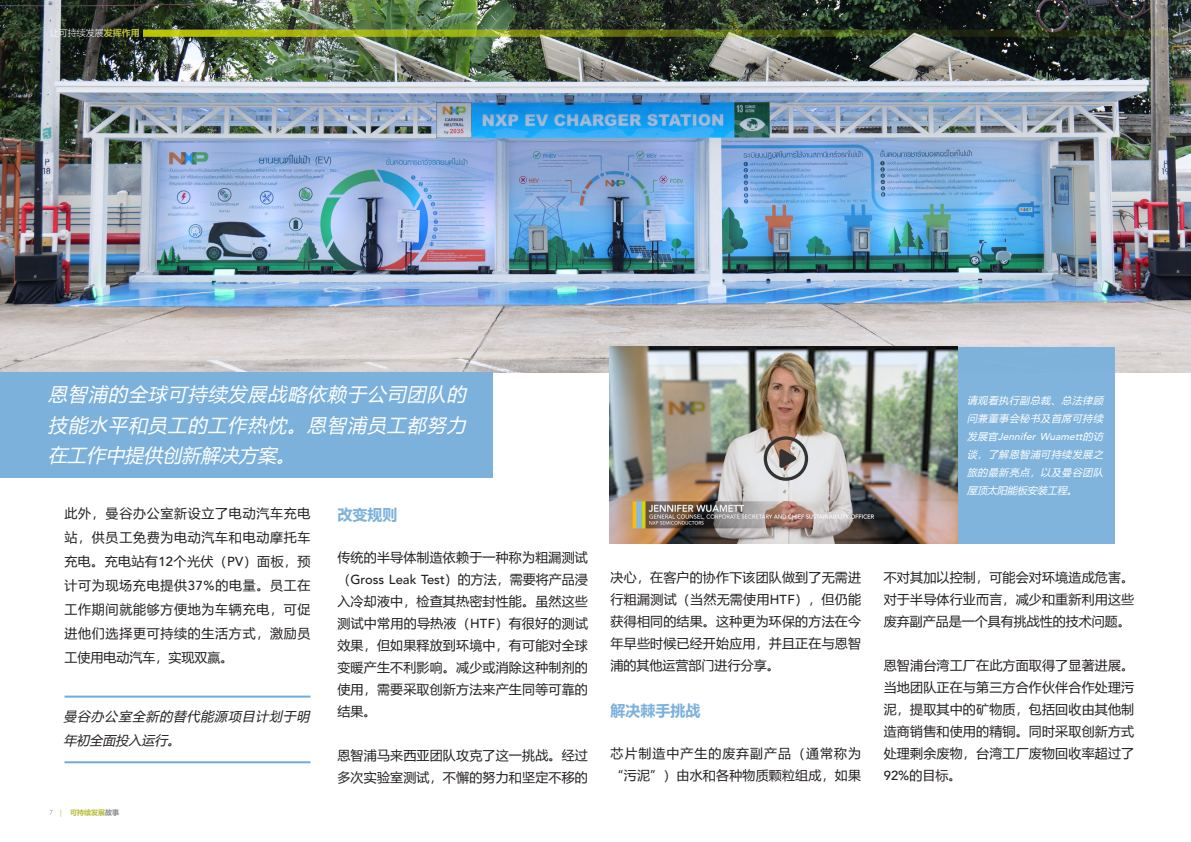
<style>
.page{position:relative;width:1191px;height:842px;background:#fff}
.page>*{position:absolute;margin:0;border:0;box-sizing:border-box;transform-origin:0 0}
.t1{font:italic 19px/30px "Microsoft Ya Hei";color:#fff;text-align:justify}
.t2{font:700 15px "Microsoft Ya Hei";color:#7bb1db}
.t3{font:13px/22px "Microsoft Ya Hei";letter-spacing:.015em;color:#231f20;text-align:justify}
.t4{font:13px/22px "Microsoft Ya Hei";letter-spacing:.075em;color:#231f20}
.t5{font:italic 13px/24px "Microsoft Ya Hei";color:#231f20}
.t6{font:italic 10px/18px "Microsoft Ya Hei";color:#fff;text-align:justify}
.t7{font:300 9px "Microsoft Ya Hei";color:#fff}
.t8{font:700 7px "Microsoft Ya Hei";color:#b6bb3b}
.s1{font-weight:700;color:#b6bb3b}
.s2{font-family:"Avenir LT Std";font-weight:500}
.s3{font-family:"Avenir LT Std";font-weight:300;color:#8a8b8e}
.s4{font-family:"Avenir LT Std";font-weight:400}
.s5{color:#8a8b8e}
</style>
<div class="page">
<img style="left:0;top:0;width:1191px;height:372px">
<div style="left:609px;top:347px;width:505px;height:196px;background:#7bb1db"></div>
<div style="left:0;top:372px;width:492px;height:106px;background:#7bb1db"></div>
<img style="left:609px;top:347px;width:348px;height:155px">
<img style="left:609px;top:502px;width:348px;height:41px">
<svg style="left:763px;top:436px;width:45px;height:45px;background:#a59d9a"></svg>
<hr style="left:64px;top:696px;width:246px;height:2px;background:#71abd9">
<hr style="left:64px;top:761px;width:246px;height:2px;background:#71abd9">
<img style="left:143px;top:23px;width:1048px;height:14px">
<p class="t7" style="left:50px;top:27px;width:92px">让可持续发展<span class="s1">发挥作用</span></p>
<p class="t1" style="left:48px;top:379px;width:424px">恩智浦的全球可持续发展战略依赖于公司团队的技能水平和员工的工作热忱。恩智浦员工都努力在工作中提供创新解决方案。</p>
<p class="t3" style="left:64px;top:501px;width:247px;line-height:24px">此外，曼谷办公室新设立了电动汽车充电站，供员工免费为电动汽车和电动摩托车充电。充电站有<span class="s2">12</span>个光伏（<span class="s2">PV</span>）面板，预计可为现场充电提供<span class="s2">37%</span>的电量。员工在工作期间就能够方便地为车辆充电，可促进他们选择更可持续的生活方式，激励员工使用电动汽车，实现双赢。</p>
<p class="t5" style="left:64px;top:704px;width:251px">曼谷办公室全新的替代能源项目计划于明年初全面投入运行。</p>
<p class="t8" style="left:49px;top:808px;width:71px"><span class="s3">7</span> <span class="s4">|</span> 可持续发展<span class="s5">故事</span></p>
<p class="t2" style="left:337px;top:504px;width:61px">改变规则</p>
<p class="t3" style="left:337px;top:546px;width:252px">传统的半导体制造依赖于一种称为粗漏测试（<span class="s2">Gross Leak Test</span>）的方法，需要将产品浸入冷却液中，检查其热密封性能。虽然这些测试中常用的导热液（<span class="s2">HTF</span>）有很好的测试效果，但如果释放到环境中，有可能对全球变暖产生不利影响。减少或消除这种制剂的使用，需要采取创新方法来产生同等可靠的结果。</p>
<p class="t3" style="left:337px;top:744px;width:252px">恩智浦马来西亚团队攻克了这一挑战。经过多次实验室测试，不懈的努力和坚定不移的</p>
<p class="t3" style="left:610px;top:566px;width:252px">决心，在客户的协作下该团队做到了无需进行粗漏测试（当然无需使用<span class="s2">HTF</span>），但仍能获得相同的结果。这种更为环保的方法在今年早些时候已经开始应用，并且正在与恩智浦的其他运营部门进行分享。</p>
<p class="t2" style="left:610px;top:700px;width:91px">解决棘手挑战</p>
<p class="t4" style="left:610px;top:742px;width:252px">芯片制造中产生的废弃副产品（通常称为“污泥”）由水和各种物质颗粒组成，如果</p>
<p class="t6" style="left:967px;top:391px;width:140px">请观看执行副总裁、总法律顾问兼董事会秘书及首席可持续发展官<span class="s2">Jennifer Wuamett</span>的访谈，了解恩智浦可持续发展之旅的最新亮点，以及曼谷团队屋顶太阳能板安装工程。</p>
<p class="t3" style="left:883px;top:566px;width:252px">不对其加以控制，可能会对环境造成危害。对于半导体行业而言，减少和重新利用这些废弃副产品是一个具有挑战性的技术问题。</p>
<p class="t3" style="left:883px;top:654px;width:252px">恩智浦台湾工厂在此方面取得了显著进展。当地团队正在与第三方合作伙伴合作处理污泥，提取其中的矿物质，包括回收由其他制造商销售和使用的精铜。同时采取创新方式处理剩余废物，台湾工厂废物回收率超过了<span class="s2">92%</span>的目标。</p>
</div>
